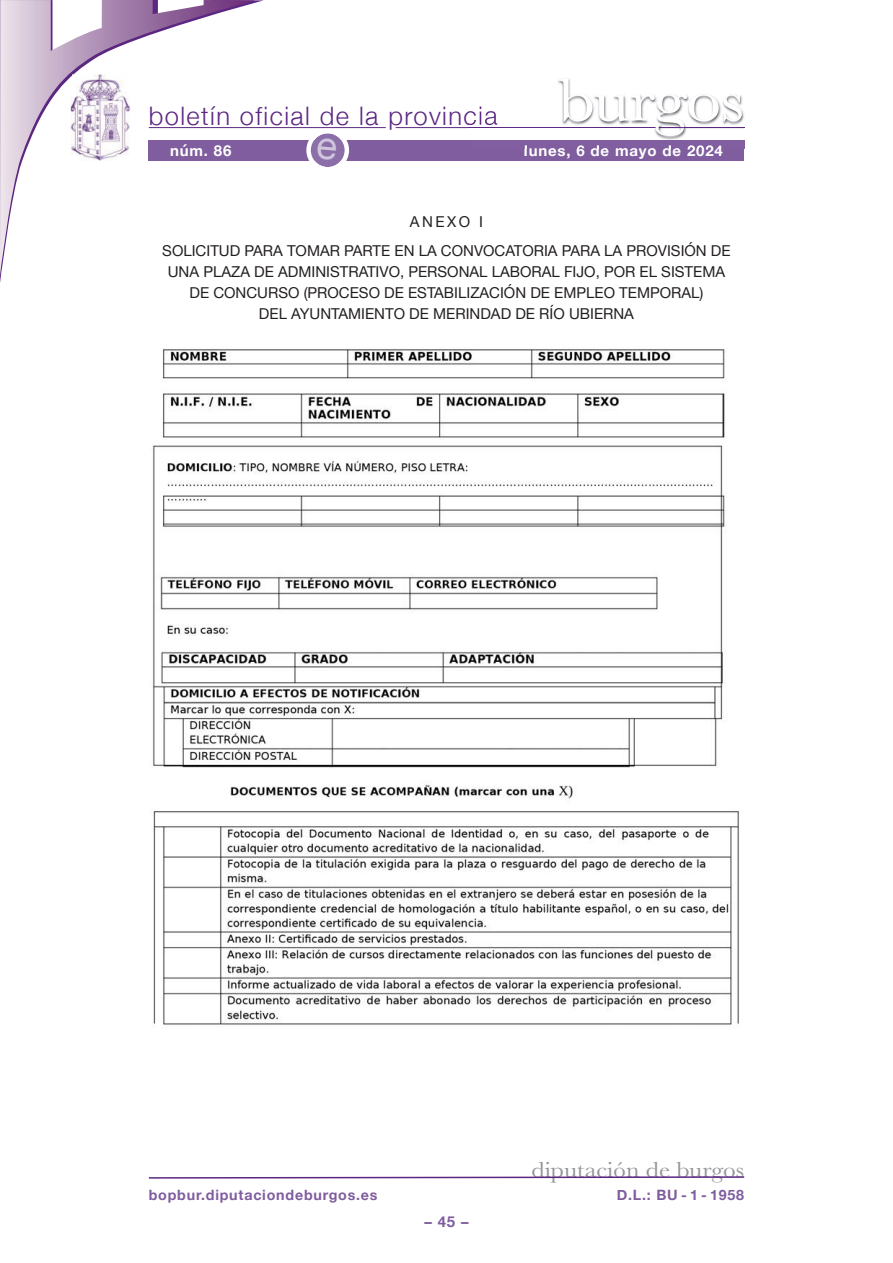
<style>
.page{position:relative;width:893px;height:1263px;background:#fff}
.page>*{position:absolute;margin:0;border:0;box-sizing:border-box;transform-origin:0 0}
.t1{font:63px "Baskerville";letter-spacing:-.01em;color:#fff;scale:1.12 1}
.t2{font:300 25.5px "Helvetica Neue";letter-spacing:.055em;color:#5c2781}
.t3{font:22.5px "Baskerville";color:#939598;scale:1.12 1}
.t4{font:15px/21px "Helvetica Neue";color:#231f20;text-align:center}
.t5{font:700 15px "Helvetica Neue";letter-spacing:.055em;color:#fff}
.t6{font:700 15px "Helvetica Neue";color:#7f5d9e}
.t7{font:700 14.25px "Helvetica Neue";letter-spacing:.055em;color:#7f5d9e}
</style>
<div class="page">
<hr style="left:396px;top:127px;width:348px;height:1px;background:#5c2781">
<hr style="left:149px;top:127px;width:237px;height:1px;background:#5c2781">
<svg style="left:0;top:0;width:255px;height:275px"></svg>
<div style="left:149px;top:140px;width:595px;height:20px;background:#7f5d9e"></div>
<svg style="left:148px;top:1176px;width:597px;height:3px"></svg>
<img style="left:468px;top:78px;width:277px;height:71px">
<img style="left:468px;top:127px;width:191px;height:1px">
<img style="left:468px;top:140px;width:276px;height:9px">
<img style="left:525px;top:145px;width:57px;height:4px">
<hr style="left:659px;top:127px;width:85px;height:1px;background:#5c2781">
<img style="left:71px;top:74px;width:59px;height:87px">
<img style="left:152px;top:348px;width:587px;height:677px">
<svg style="left:306px;top:133px;width:43px;height:34px"></svg>
<h2 class="t2" style="left:149px;top:100px;width:350px">boletín oficial de la provincia</h2>
<h1 class="t1" style="left:558px;top:64px;width:168px">burgos</h1>
<p class="t5" style="left:170px;top:141px;width:63px">núm. 86</p>
<p class="t5" style="left:524px;top:141px;width:200px">lunes, 6 de mayo de 2024</p>
<p class="t4" style="left:162px;top:207px;width:570px;line-height:29.5px">ANEXO I<br>SOLICITUD PARA TOMAR PARTE EN LA CONVOCATORIA PARA LA PROVISIÓN DE</p>
<p class="t4" style="left:168px;top:261px;width:559px">UNA PLAZA DE ADMINISTRATIVO, PERSONAL LABORAL FIJO, POR EL SISTEMA<br>DE CONCURSO (PROCESO DE ESTABILIZACIÓN DE EMPLEO TEMPORAL)<br>DEL AYUNTAMIENTO DE MERINDAD DE RÍO UBIERNA</p>
<h3 class="t3" style="left:531px;top:1157px;width:191px">diputación de burgos</h3>
<p class="t7" style="left:149px;top:1186px;width:230px">bopbur.diputaciondeburgos.es</p>
<p class="t7" style="left:617px;top:1186px;width:129px">D.L.: BU - 1 - 1958</p>
<p class="t6" style="left:424px;top:1212px;width:46px">– 45 –</p>
</div>
